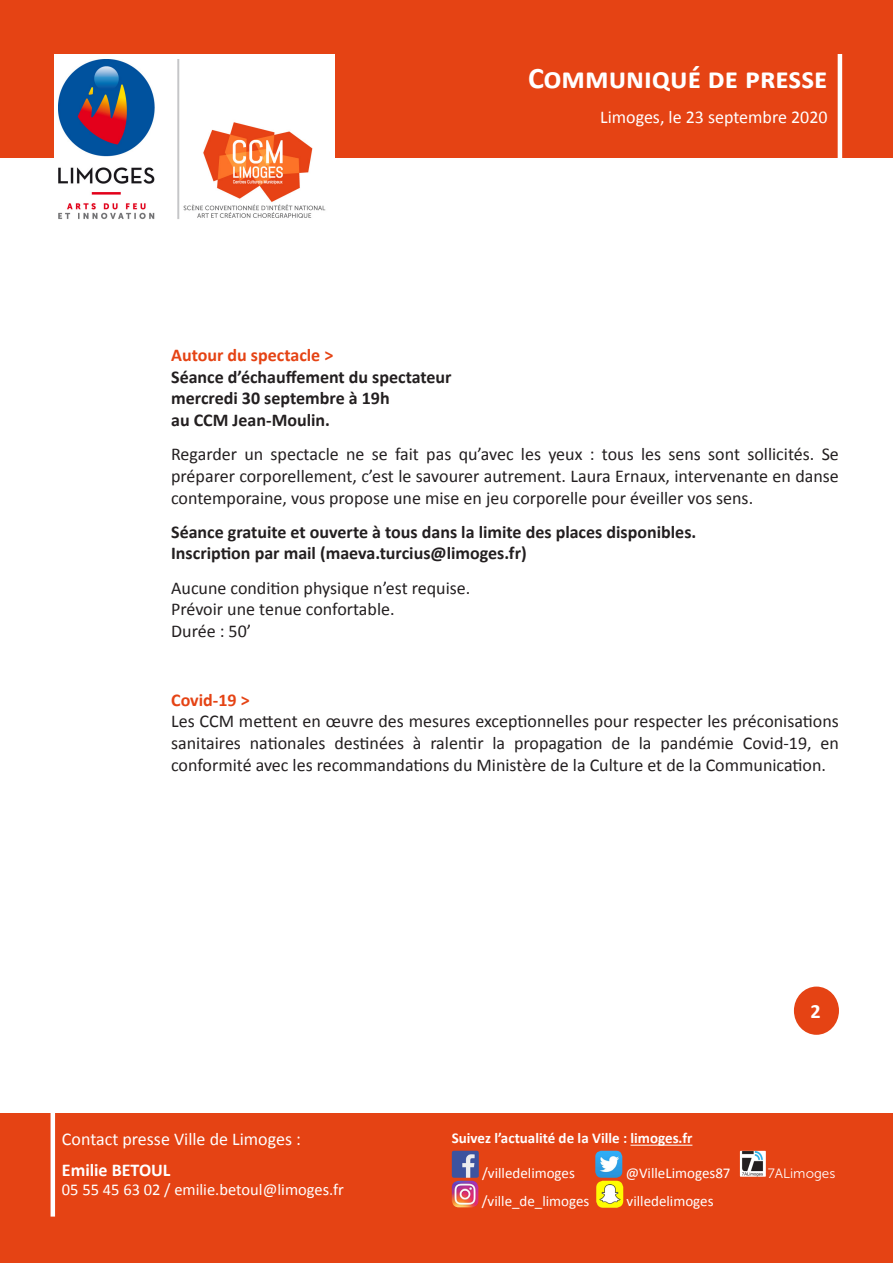
<style>
.page{position:relative;width:893px;height:1263px;background:#fff}
.page>*{position:absolute;margin:0;border:0;box-sizing:border-box;transform-origin:0 0}
.t1{font:700 30px "Calibri";color:#fff}
.t2{font:700 20.25px "Calibri";color:#fff}
.t3{font:18px/21.6px "Calibri";color:#231f20;text-align:justify}
.t4{font:700 18px "Calibri";color:#231f20}
.t5{font:18px "Calibri";color:#fff}
.t6{font:700 18px "Calibri";color:#e54314}
.t7{font:700 18px "Calibri";color:#fff}
.t8{font:16.5px "Calibri";color:#fff}
.t9{font:15px "Calibri";color:#fff}
.t10{font:700 15px "Calibri";color:#fff}
.t11{font:13.5px "Museo Sans 300";color:#fff}
</style>
<div class="page">
<div style="left:0;top:0;width:893px;height:157px;background:#e54314"></div>
<hr style="left:838px;top:54px;width:4px;height:112px;background:#fff">
<div style="left:794px;top:986px;width:45px;height:49px;background:#e54314;border-radius:50%"></div>
<div style="left:54px;top:54px;width:281px;height:175px;background:#fff"></div>
<img style="left:58px;top:60px;width:268px;height:160px">
<div style="left:0;top:1114px;width:893px;height:149px;background:#e54314"></div>
<hr style="left:51px;top:1105px;width:4px;height:111px;background:#fff">
<hr style="left:630px;top:1145px;width:62px;height:1px;background:#fff">
<img style="left:452px;top:1151px;width:27px;height:27px">
<img style="left:595px;top:1151px;width:27px;height:27px">
<img style="left:452px;top:1181px;width:26px;height:26px">
<img style="left:596px;top:1181px;width:27px;height:27px">
<img style="left:740px;top:1151px;width:26px;height:26px">
<p class="t1" style="left:528px;top:57px;width:301px">Communiqué de presse</p>
<p class="t5" style="left:600px;top:104px;width:229px">Limoges, le 23 septembre 2020</p>
<p class="t6" style="left:171px;top:342px;width:164px">Autour du spectacle &gt;</p>
<p class="t4" style="left:171px;top:364px;width:282px">Séance d’échauffement du spectateur</p>
<p class="t4" style="left:171px;top:386px;width:220px">mercredi 30 septembre à 19h</p>
<p class="t4" style="left:171px;top:407px;width:160px">au CCM Jean-Moulin.</p>
<p class="t3" style="left:171px;top:443px;width:669px">Regarder un spectacle ne se fait pas qu’avec les yeux : tous les sens sont sollicités. Se préparer corporellement, c’est le savourer autrement. Laura Ernaux, intervenante en danse contemporaine, vous propose une mise en jeu corporelle pour éveiller vos sens.</p>
<p class="t4" style="left:171px;top:519px;width:527px">Séance gratuite et ouverte à tous dans la limite des places disponibles.</p>
<p class="t4" style="left:171px;top:541px;width:357px">Inscription par mail (maeva.turcius@limoges.fr)</p>
<p class="t3" style="left:171px;top:576px;width:301px">Aucune condition physique n’est requise.</p>
<p class="t3" style="left:171px;top:598px;width:225px">Prévoir une tenue confortable.</p>
<p class="t3" style="left:171px;top:620px;width:82px">Durée : 50’</p>
<p class="t6" style="left:171px;top:687px;width:80px">Covid-19 &gt;</p>
<p class="t3" style="left:171px;top:710px;width:669px">Les CCM mettent en œuvre des mesures exceptionnelles pour respecter les préconisations sanitaires nationales destinées à ralentir la propagation de la pandémie Covid-19, en conformité avec les recommandations du Ministère de la Culture et de la Communication.</p>
<p class="t5" style="left:62px;top:1127px;width:240px">Contact presse Ville de Limoges :</p>
<p class="t7" style="left:62px;top:1157px;width:110px">Emilie BETOUL</p>
<p class="t8" style="left:62px;top:1178px;width:283px">05 55 45 63 02 / emilie.betoul@limoges.fr</p>
<p class="t2" style="left:810px;top:997px;width:12px">2</p>
<p class="t10" style="left:452px;top:1128px;width:242px">Suivez l’actualité de la Ville : limoges.fr</p>
<p class="t9" style="left:482px;top:1162px;width:94px">/villedelimoges</p>
<p class="t9" style="left:626px;top:1162px;width:106px">@VilleLimoges87</p>
<p class="t11" style="left:768px;top:1166px;width:69px">7ALimoges</p>
<p class="t9" style="left:482px;top:1190px;width:109px">/ville_de_limoges</p>
<p class="t9" style="left:627px;top:1190px;width:88px">villedelimoges</p>
</div>
